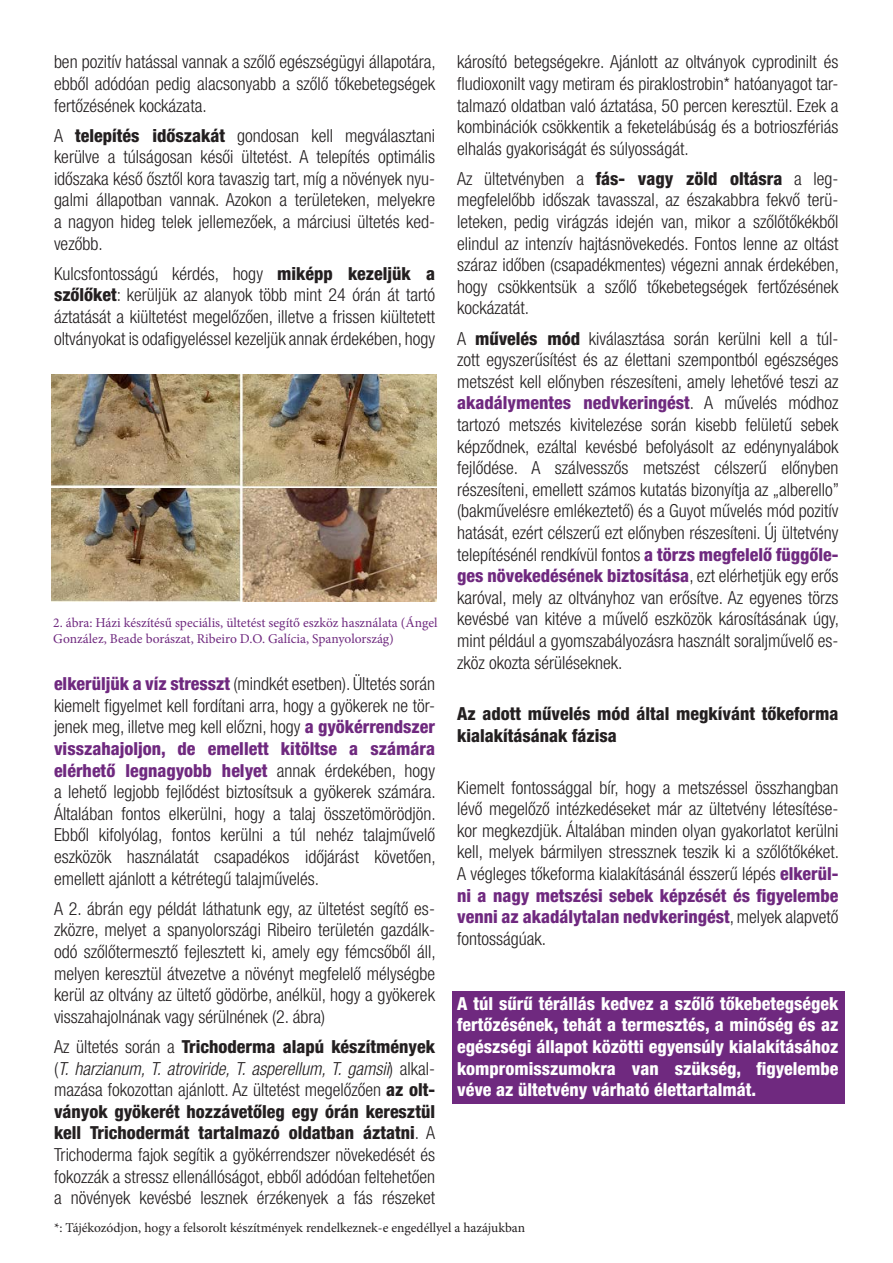
<style>
.page{position:relative;width:893px;height:1263px;background:#fff}
.page>*{position:absolute;margin:0;border:0;box-sizing:border-box;transform-origin:0 0}
.t1{font:300 condensed 18px/21.6px "Helvetica Neue LT Pro";color:#231f20;text-align:justify}
.t2{font:800 condensed 18px/21.6px "Helvetica Neue LT Pro";color:#fff;text-align:justify}
.t3{font:800 condensed 18px/21.6px "Helvetica Neue LT Pro";color:#231f20}
.t4{font:13.5px/16.2px "Minion Pro";color:#6f297f}
.t5{font:13.5px "Minion Pro";letter-spacing:-.005em;color:#231f20}
.s1{font-weight:800}
.s2{font-weight:800;color:#6f297f}
.s3{font-style:italic}
</style>
<div class="page">
<div style="left:452px;top:991px;width:392px;height:112px;background:#6f297f"></div>
<img style="left:51px;top:375px;width:386px;height:226px">
<p class="t1" style="left:54px;top:51px;width:383px">ben pozitív hatással vannak a szőlő egészségügyi állapotára, ebből adódóan pedig alacsonyabb a szőlő tőkebetegségek fertőzésének kockázata.</p>
<p class="t1" style="left:54px;top:124px;width:383px">A <span class="s1">telepítés időszakát</span> gondosan kell megválasztani kerülve a túlságosan késői ültetést. A telepítés optimális időszaka késő ősztől kora tavaszig tart, míg a növények nyu&shy;galmi állapotban vannak. Azokon a területeken, melyekre a nagyon hideg telek jellemezőek, a márciusi ültetés ked&shy;vezőbb.</p>
<p class="t1" style="left:54px;top:262px;width:383px">Kulcsfontosságú kérdés, hogy <span class="s1">miképp kezeljük a szőlőket</span>: kerüljük az alanyok több mint 24 órán át tartó áztatását a kiültetést megelőzően, illetve a frissen kiültetett oltványokat is odafigyeléssel kezeljük annak érdekében, hogy</p>
<p class="t4" style="left:53px;top:614px;width:386px">2. ábra: Házi készítésű speciális, ültetést segítő eszköz használata (Ángel<br>González, Beade borászat, Ribeiro D.O. Galícia, Spanyolország)</p>
<p class="t1" style="left:54px;top:673px;width:383px"><span class="s2">elkerüljük a víz stresszt</span> (mindkét esetben). Ültetés során kiemelt figyelmet kell fordítani arra, hogy a gyökerek ne tör&shy;jenek meg, illetve meg kell előzni, hogy <span class="s2">a gyökérrendszer visszahajoljon, de emellett kitöltse a számára elérhető legnagyobb helyet</span> annak érdekében, hogy a lehető legjobb fejlődést biztosítsuk a gyökerek számára.<br>Általában fontos elkerülni, hogy a talaj összetömörödjön.<br>Ebből kifolyólag, fontos kerülni a túl nehéz talajművelő eszközök használatát csapadékos időjárást követően, emellett ajánlott a kétrétegű talajművelés.</p>
<p class="t1" style="left:54px;top:897px;width:383px">A 2. ábrán egy példát láthatunk egy, az ültetést segítő es&shy;zközre, melyet a spanyolországi Ribeiro területén gazdálk&shy;odó szőlőtermesztő fejlesztett ki, amely egy fémcsőből áll, melyen keresztül átvezetve a növényt megfelelő mélységbe kerül az oltvány az ültető gödörbe, anélkül, hogy a gyökerek visszahajolnának vagy sérülnének (2. ábra)</p>
<p class="t1" style="left:54px;top:1035px;width:383px">Az ültetés során a <span class="s1">Trichoderma alapú készítmények </span>(<span class="s3">T. harzianum, T. atroviride, T. asperellum, T. gamsii</span>) alkal&shy;mazása fokozottan ajánlott. Az ültetést megelőzően <span class="s1">az olt&shy;ványok gyökerét hozzávetőleg egy órán keresztül kell Trichodermát tartalmazó oldatban áztatni</span>. A Trichoderma fajok segítik a gyökérrendszer növekedését és fokozzák a stressz ellenállóságot, ebből adódóan feltehetően a növények kevésbé lesznek érzékenyek a fás részeket</p>
<p class="t1" style="left:457px;top:51px;width:383px">károsító betegségekre. Ajánlott az oltványok cyprodinilt és fludioxonilt vagy metiram és piraklostrobin* hatóanyagot tar&shy;talmazó oldatban való áztatása, 50 percen keresztül. Ezek a kombinációk csökkentik a feketelábúság és a botrioszfériás elhalás gyakoriságát és súlyosságát.</p>
<p class="t1" style="left:457px;top:168px;width:384px">Az ültetvényben a <span class="s1">fás- vagy zöld oltásra</span> a leg&shy;megfelelőbb időszak tavasszal, az északabbra fekvő terü&shy;leteken, pedig virágzás idején van, mikor a szőlőtőkékből elindul az intenzív hajtásnövekedés. Fontos lenne az oltást száraz időben (csapadékmentes) végezni annak érdekében, hogy csökkentsük a szőlő tőkebetegségek fertőzésének kockázatát.</p>
<p class="t1" style="left:457px;top:327px;width:384px">A <span class="s1">művelés mód</span> kiválasztása során kerülni kell a túl&shy;zott egyszerűsítést és az élettani szempontból egészséges metszést kell előnyben részesíteni, amely lehetővé teszi az <span class="s2">akadálymentes nedvkeringést</span>. A művelés módhoz tartozó metszés kivitelezése során kisebb felületű sebek képződnek, ezáltal kevésbé befolyásolt az edénynyalábok fejlődése. A szálvesszős metszést célszerű előnyben részesíteni, emellett számos kutatás bizonyítja az „alberello” (bakművelésre emlékeztető) és a Guyot művelés mód pozitív hatását, ezért célszerű ezt előnyben részesíteni. Új ültetvény telepítésénél rendkívül fontos <span class="s2">a törzs megfelelő függőle&shy;ges növekedésének biztosítása</span>, ezt elérhetjük egy erős karóval, mely az oltványhoz van erősítve. Az egyenes törzs kevésbé van kitéve a művelő eszközök károsításának úgy, mint például a gyomszabályozásra használt soraljművelő es&shy;zköz okozta sérüléseknek.</p>
<p class="t3" style="left:457px;top:703px;width:383px">Az adott művelés mód által megkívánt tőkeforma kialakításának fázisa</p>
<p class="t1" style="left:457px;top:776px;width:384px">Kiemelt fontossággal bír, hogy a metszéssel összhangban lévő megelőző intézkedéseket már az ültetvény létesítése&shy;kor megkezdjük. Általában minden olyan gyakorlatot kerülni kell, melyek bármilyen stressznek teszik ki a szőlőtőkéket.<br>A végleges tőkeforma kialakításánál ésszerű lépés <span class="s2">elkerül&shy;ni a nagy metszési sebek képzését és figyelembe venni az akadálytalan nedvkeringést</span>, melyek alapvető fontosságúak.</p>
<p class="t2" style="left:457px;top:992px;width:383px">A túl sűrű térállás kedvez a szőlő tőkebetegségek fertőzésének, tehát a termesztés, a minőség és az egészségi állapot közötti egyensúly kialakításához kompromisszumokra van szükség, figyelembe véve az ültetvény várható élettartalmát.</p>
<p class="t5" style="left:54px;top:1218px;width:473px">*: Tájékozódjon, hogy a felsorolt készítmények rendelkeznek-e engedéllyel a hazájukban</p>
</div>
